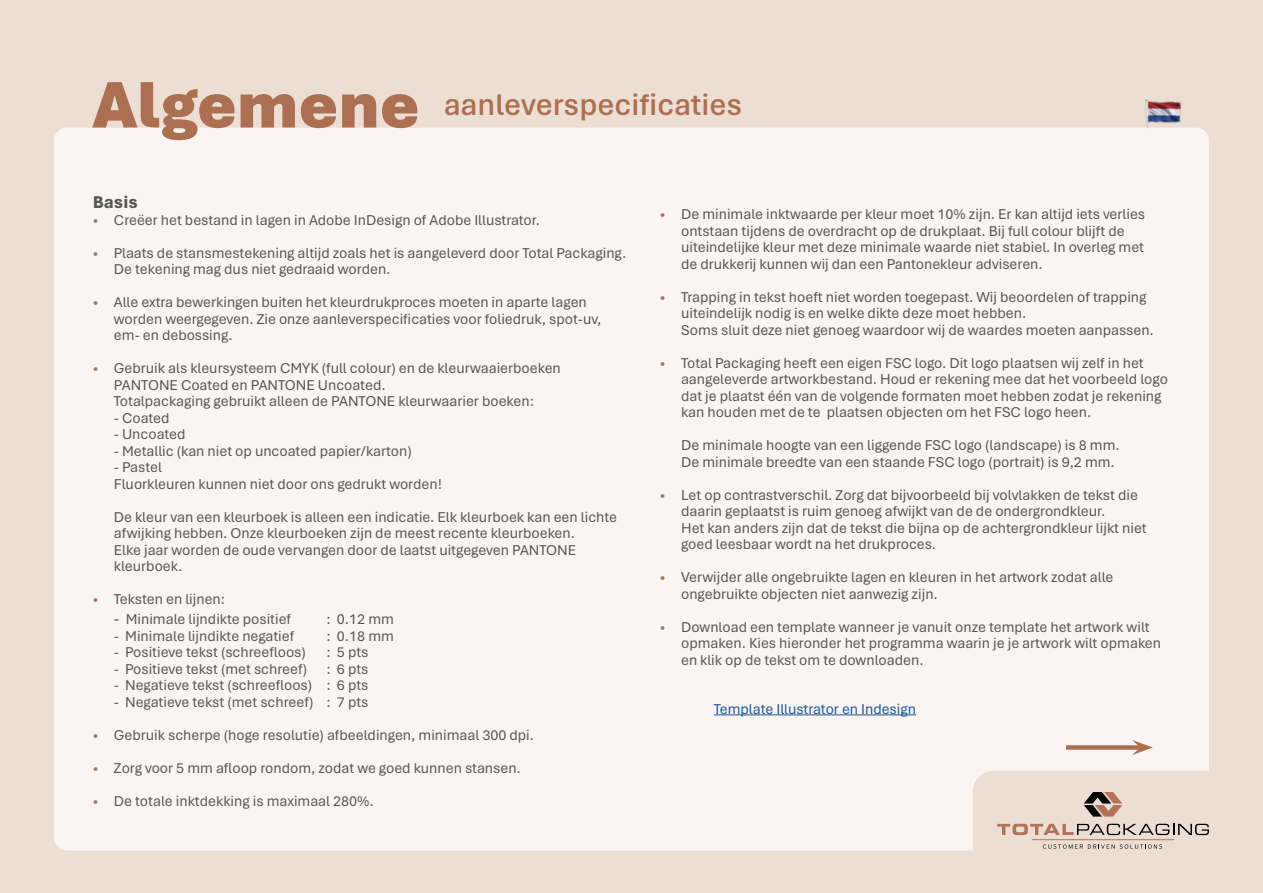
<style>
.page{position:relative;width:1263px;height:893px;background:#edded4}
.page>*{position:absolute;margin:0;border:0;box-sizing:border-box;transform-origin:0 0}
.t1{font:900 69px "Aptos";color:#ac6f51}
.t2{font:600 31.5px "Aptos";color:#ac6f51}
.t3{font:800 18px "Aptos";color:#555756}
.t4{font:15px/16.5px "Aptos";color:#555756}
.t5{font:15px "Aptos";color:#1b5899}
.s1{font-size:12px;color:#ac6f51}
.s2{font-size:16.5px}
</style>
<div class="page">
<div style="left:54px;top:128px;width:1155px;height:722px;background:#faf5f2;border-radius:13px"></div>
<div style="left:973px;top:771px;width:255px;height:106px;background:#edded4;border-radius:21px"></div>
<svg style="left:997px;top:824px;width:212px;height:11px"></svg>
<svg style="left:1043px;top:844px;width:119px;height:5px"></svg>
<svg style="left:1084px;top:792px;width:38px;height:25px"></svg>
<hr style="left:1032px;top:839px;width:142px;height:1px;background:#b27457">
<img style="left:1133px;top:99px;width:58px;height:29px">
<div style="left:1066px;top:745px;width:74px;height:5px;background:#ac6f51"></div>
<svg style="left:1132px;top:740px;width:21px;height:15px"></svg>
<hr style="left:714px;top:715px;width:202px;height:1px;background:#1b5899">
<p class="t1" style="left:93px;top:58px;width:328px">Algemene</p>
<p class="t2" style="left:444px;top:83px;width:300px">aanleverspecificaties</p>
<p class="t3" style="left:93px;top:190px;width:47px">Basis</p>
<p class="t4" style="left:93px;top:211px;width:449px"><span class="s1">•</span> Creëer het bestand in lagen in Adobe InDesign of Adobe Illustrator.</p>
<p class="t4" style="left:93px;top:244px;width:535px"><span class="s1">•</span> Plaats de stansmestekening altijd zoals het is aangeleverd door Total Packaging.</p>
<p class="t4" style="left:114px;top:260px;width:278px">De tekening mag dus niet gedraaid worden.</p>
<p class="t4" style="left:93px;top:293px;width:496px"><span class="s1">•</span> Alle extra bewerkingen buiten het kleurdrukproces moeten in aparte lagen</p>
<p class="t4" style="left:114px;top:310px;width:489px">worden weergegeven. Zie onze aanleverspecificaties voor foliedruk, spot-uv,</p>
<p class="t4" style="left:114px;top:326px;width:120px">em- en debossing.</p>
<p class="t4" style="left:93px;top:359px;width:470px"><span class="s1">•</span> Gebruik als kleursysteem CMYK (full colour) en de kleurwaaierboeken</p>
<p class="t4" style="left:114px;top:376px;width:273px">PANTONE Coated en PANTONE Uncoated.</p>
<p class="t4" style="left:114px;top:392px;width:422px">Totalpackaging gebruikt alleen de PANTONE kleurwaarier boeken:</p>
<p class="t4" style="left:114px;top:409px;width:57px">- Coated</p>
<p class="t4" style="left:114px;top:425px;width:73px">- Uncoated</p>
<p class="t4" style="left:114px;top:442px;width:299px">- Metallic (kan niet op uncoated papier/karton)</p>
<p class="t4" style="left:114px;top:458px;width:50px">- Pastel</p>
<p class="t4" style="left:114px;top:475px;width:330px">Fluorkleuren kunnen niet door ons gedrukt worden!</p>
<p class="t4" style="left:114px;top:508px;width:505px">De kleur van een kleurboek is alleen een indicatie. Elk kleurboek kan een lichte afwijking hebben. Onze kleurboeken zijn de meest recente kleurboeken.</p>
<p class="t4" style="left:114px;top:541px;width:464px">Elke jaar worden de oude vervangen door de laatst uitgegeven PANTONE</p>
<p class="t4" style="left:114px;top:557px;width:70px">kleurboek.</p>
<p class="t4" style="left:93px;top:590px;width:134px"><span class="s1">•</span> Teksten en lijnen:</p>
<p class="t4" style="left:114px;top:610px;width:179px"><span class="s2">-</span> Minimale lijndikte positief</p>
<p class="t4" style="left:327px;top:610px;width:69px">: 0.12 mm</p>
<p class="t4" style="left:114px;top:627px;width:182px">- Minimale lijndikte negatief</p>
<p class="t4" style="left:327px;top:627px;width:69px">: 0.18 mm</p>
<p class="t4" style="left:114px;top:643px;width:194px">- Positieve tekst (schreefloos)</p>
<p class="t4" style="left:327px;top:643px;width:43px">: 5 pts</p>
<p class="t4" style="left:114px;top:660px;width:195px">- Positieve tekst (met schreef)</p>
<p class="t4" style="left:327px;top:660px;width:43px">: 6 pts</p>
<p class="t4" style="left:114px;top:676px;width:256px">- Negatieve tekst (schreefloos) : 6 pts</p>
<p class="t4" style="left:114px;top:693px;width:256px">- Negatieve tekst (met schreef) : 7 pts</p>
<p class="t4" style="left:93px;top:726px;width:443px"><span class="s1">•</span> Gebruik scherpe (hoge resolutie) afbeeldingen, minimaal 300 dpi.</p>
<p class="t4" style="left:93px;top:759px;width:430px"><span class="s1">•</span> Zorg voor 5 mm afloop rondom, zodat we goed kunnen stansen.</p>
<p class="t4" style="left:93px;top:792px;width:283px"><span class="s1">•</span> De totale inktdekking is maximaal 280%.</p>
<p class="t4" style="left:660px;top:205px;width:487px"><span class="s1">•</span> De minimale inktwaarde per kleur moet 10% zijn. Er kan altijd iets verlies</p>
<p class="t4" style="left:681px;top:222px;width:445px">ontstaan tijdens de overdracht op de drukplaat. Bij full colour blijft de</p>
<p class="t4" style="left:681px;top:238px;width:464px">uiteindelijke kleur met deze minimale waarde niet stabiel. In overleg met</p>
<p class="t4" style="left:681px;top:255px;width:363px">de drukkerij kunnen wij dan een Pantonekleur adviseren.</p>
<p class="t4" style="left:660px;top:288px;width:488px"><span class="s1">•</span> Trapping in tekst hoeft niet worden toegepast. Wij beoordelen of trapping</p>
<p class="t4" style="left:681px;top:304px;width:347px">uiteindelijk nodig is en welke dikte deze moet hebben.</p>
<p class="t4" style="left:681px;top:321px;width:474px">Soms sluit deze niet genoeg waardoor wij de waardes moeten aanpassen.</p>
<p class="t4" style="left:660px;top:354px;width:485px"><span class="s1">•</span> Total Packaging heeft een eigen FSC logo. Dit logo plaatsen wij zelf in het</p>
<p class="t4" style="left:681px;top:370px;width:488px">aangeleverde artworkbestand. Houd er rekening mee dat het voorbeeld logo</p>
<p class="t4" style="left:681px;top:387px;width:482px">dat je plaatst één van de volgende formaten moet hebben zodat je rekening</p>
<p class="t4" style="left:681px;top:403px;width:412px">kan houden met de te plaatsen objecten om het FSC logo heen.</p>
<p class="t4" style="left:681px;top:436px;width:440px">De minimale hoogte van een liggende FSC logo (landscape) is 8 mm.</p>
<p class="t4" style="left:681px;top:453px;width:435px">De minimale breedte van een staande FSC logo (portrait) is 9,2 mm.</p>
<p class="t4" style="left:660px;top:486px;width:480px"><span class="s1">•</span> Let op contrastverschil. Zorg dat bijvoorbeeld bij volvlakken de tekst die</p>
<p class="t4" style="left:681px;top:502px;width:426px">daarin geplaatst is ruim genoeg afwijkt van de de ondergrondkleur.</p>
<p class="t4" style="left:681px;top:519px;width:467px">Het kan anders zijn dat de tekst die bijna op de achtergrondkleur lijkt niet</p>
<p class="t4" style="left:681px;top:535px;width:257px">goed leesbaar wordt na het drukproces.</p>
<p class="t4" style="left:660px;top:568px;width:455px"><span class="s1">•</span> Verwijder alle ongebruikte lagen en kleuren in het artwork zodat alle</p>
<p class="t4" style="left:681px;top:585px;width:258px">ongebruikte objecten niet aanwezig zijn.</p>
<p class="t4" style="left:660px;top:618px;width:491px"><span class="s1">•</span> Download een template wanneer je vanuit onze template het artwork wilt</p>
<p class="t4" style="left:681px;top:634px;width:481px">opmaken. Kies hieronder het programma waarin je je artwork wilt opmaken</p>
<p class="t4" style="left:681px;top:651px;width:244px">en klik op de tekst om te downloaden.</p>
<p class="t5" style="left:714px;top:699px;width:204px">Template Illustrator en Indesign</p>
</div>
